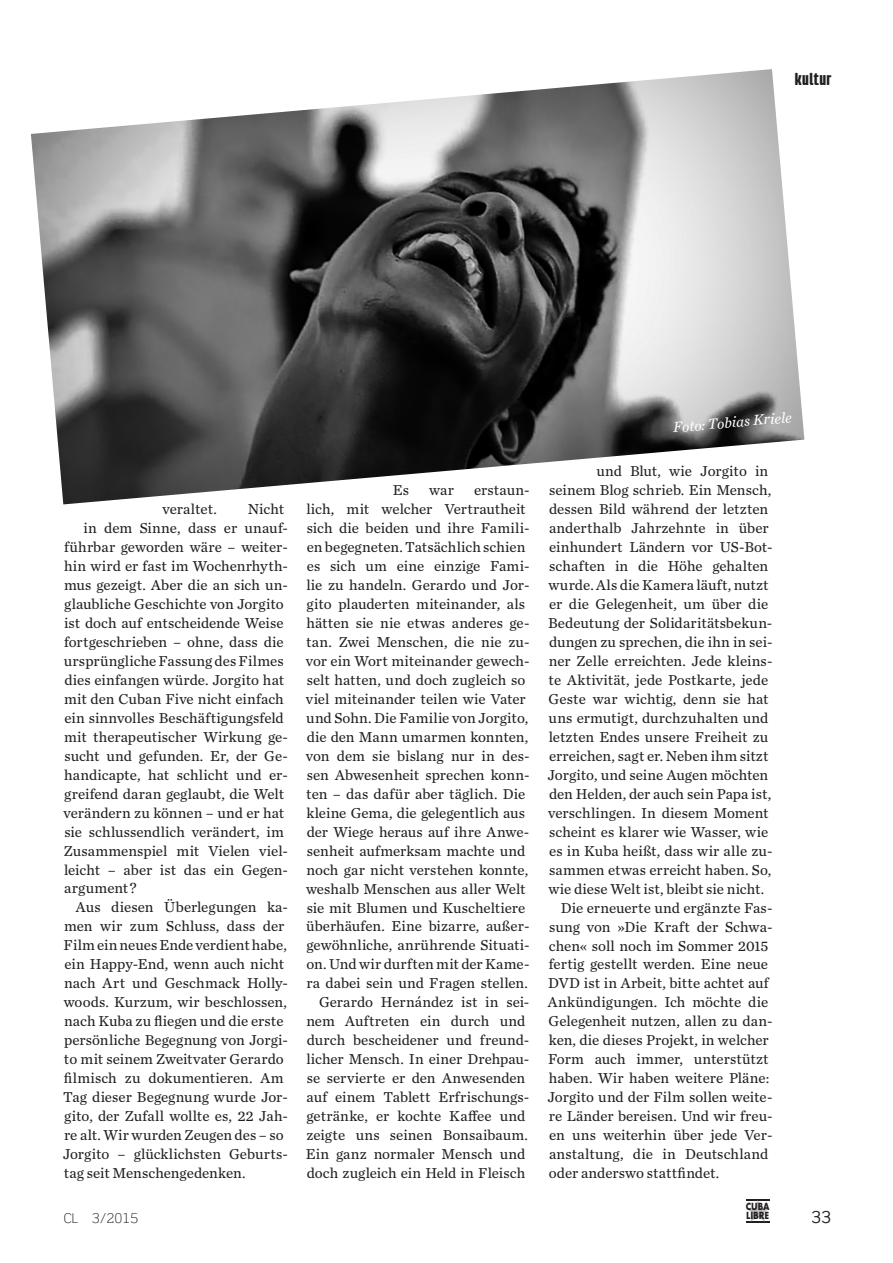
<style>
.page{position:relative;width:893px;height:1263px;background:#fff}
.page>*{position:absolute;margin:0;border:0;box-sizing:border-box;transform-origin:0 0}
.t1{font:900 16.5px "Fidel";letter-spacing:.02em;color:#231f20}
.t2{font:16.5px "Scene Pro";color:#231f20}
.t3{font:15px/18.9px "Chronicle Text G2";letter-spacing:.005em;color:#231f20;text-align:right}
.t4{font:italic 15px "Chronicle Text G2";color:#fff}
.t5{font:300 13.5px "Scene Pro";color:#231f20}
.t6{font:700 10.8px/9.8px "Futura";letter-spacing:-.015em;color:#231f20;scale:.84 1}
.t7{font:700 10.8px "Futura";letter-spacing:-.015em;color:#231f20;scale:.86 1}
</style>
<div class="page">
<hr style="left:746px;top:1199px;width:24px;height:2px;background:#231f20">
<svg style="left:746px;top:1200px;width:24px;height:22px"></svg>
<img style="left:31px;top:69px;width:773px;height:435px">
<p class="t1" style="left:795px;top:70px;width:38px">kultur</p>
<p class="t3" style="left:163px;top:499px;width:56px">veraltet.</p>
<p class="t3" style="left:248px;top:499px;width:38px">Nicht</p>
<p class="t3" style="left:84px;top:518px;width:206px">in dem Sinne, dass er unauf-</p>
<p class="t3" style="left:64px;top:537px;width:225px">führbar geworden wäre – weiter-</p>
<p class="t3" style="left:64px;top:556px;width:225px">hin wird er fast im Wochenrhyth-</p>
<p class="t3" style="left:64px;top:575px;width:225px">mus gezeigt. Aber die an sich un-</p>
<p class="t3" style="left:64px;top:594px;width:221px">glaubliche Geschichte von Jorgito</p>
<p class="t3" style="left:64px;top:613px;width:221px">ist doch auf entscheidende Weise</p>
<p class="t3" style="left:64px;top:632px;width:221px">fortgeschrieben – ohne, dass die</p>
<p class="t3" style="left:64px;top:651px;width:221px">ursprüngliche Fassung des Filmes</p>
<p class="t3" style="left:64px;top:670px;width:221px">dies einfangen würde. Jorgito hat</p>
<p class="t3" style="left:64px;top:689px;width:221px">mit den Cuban Five nicht einfach</p>
<p class="t3" style="left:64px;top:707px;width:221px">ein sinnvolles Beschäftigungsfeld</p>
<p class="t3" style="left:64px;top:726px;width:225px">mit therapeutischer Wirkung ge-</p>
<p class="t3" style="left:64px;top:745px;width:225px">sucht und gefunden. Er, der Ge-</p>
<p class="t3" style="left:64px;top:764px;width:225px">handicapte, hat schlicht und er-</p>
<p class="t3" style="left:64px;top:783px;width:221px">greifend daran geglaubt, die Welt</p>
<p class="t3" style="left:64px;top:802px;width:222px">verändern zu können – und er hat</p>
<p class="t3" style="left:64px;top:821px;width:221px">sie schlussendlich verändert, im</p>
<p class="t3" style="left:64px;top:840px;width:226px">Zusammenspiel mit Vielen viel-</p>
<p class="t3" style="left:64px;top:859px;width:225px">leicht – aber ist das ein Gegen-</p>
<p class="t3" style="left:64px;top:878px;width:74px">argument?</p>
<p class="t3" style="left:76px;top:897px;width:214px">Aus diesen Überlegungen ka-</p>
<p class="t3" style="left:64px;top:916px;width:222px">men wir zum Schluss, dass der</p>
<p class="t3" style="left:63px;top:935px;width:225px">Film ein neues Ende verdient habe,</p>
<p class="t3" style="left:64px;top:954px;width:221px">ein Happy-End, wenn auch nicht</p>
<p class="t3" style="left:64px;top:973px;width:225px">nach Art und Geschmack Holly-</p>
<p class="t3" style="left:64px;top:992px;width:225px">woods. Kurzum, wir beschlossen,</p>
<p class="t3" style="left:64px;top:1011px;width:221px">nach Kuba zu fliegen und die erste</p>
<p class="t3" style="left:64px;top:1030px;width:225px">persönliche Begegnung von Jorgi-</p>
<p class="t3" style="left:64px;top:1049px;width:221px">to mit seinem Zweitvater Gerardo</p>
<p class="t3" style="left:64px;top:1068px;width:221px">filmisch zu dokumentieren. Am</p>
<p class="t3" style="left:63px;top:1087px;width:226px">Tag dieser Begegnung wurde Jor-</p>
<p class="t3" style="left:64px;top:1106px;width:225px">gito, der Zufall wollte es, 22 Jah-</p>
<p class="t3" style="left:64px;top:1125px;width:221px">re alt. Wir wurden Zeugen des – so</p>
<p class="t3" style="left:63px;top:1144px;width:227px">Jorgito – glücklichsten Geburts-</p>
<p class="t3" style="left:64px;top:1163px;width:183px">tag seit Menschengedenken.</p>
<p class="t3" style="left:393px;top:480px;width:18px">Es</p>
<p class="t3" style="left:429px;top:480px;width:26px">war</p>
<p class="t3" style="left:306px;top:480px;width:225px">erstaun-<br>lich, mit welcher Vertrautheit sich die beiden und ihre Famili&shy;en begegneten. Tatsächlich schien es sich um eine einzige Fami&shy;lie zu handeln. Gerardo und Jor&shy;gito plauderten miteinander, als hätten sie nie etwas anderes ge&shy;tan. Zwei Menschen, die nie zu&shy;vor ein Wort miteinander gewech&shy;selt hatten, und doch zugleich so viel miteinander teilen wie Vater und Sohn. Die Familie von Jorgito, die den Mann umarmen konnten, von dem sie bislang nur in des&shy;sen Abwesenheit sprechen konn&shy;ten – das dafür aber täglich. Die kleine Gema, die gelegentlich aus der Wiege heraus auf ihre Anwe&shy;senheit aufmerksam machte und noch gar nicht verstehen konnte, weshalb Menschen aus aller Welt sie mit Blumen und Kuscheltiere überhäufen. Eine bizarre, außer&shy;gewöhnliche, anrührende Situati&shy;on. Und wir durften mit der Kame&shy;ra dabei sein und Fragen stellen.<br>Gerardo Hernández ist in sei&shy;nem Auftreten ein durch und durch bescheidener und freund&shy;licher Mensch. In einer Drehpau&shy;se servierte er den Anwesenden auf einem Tablett Erfrischungs&shy;getränke, er kochte Kaffee und zeigte uns seinen Bonsaibaum.<br>Ein ganz normaler Mensch und doch zugleich ein Held in Fleisch</p>
<p class="t4" style="left:672px;top:416px;width:120px;rotate:-5deg">Foto: Tobias Kriele</p>
<p class="t3" style="left:596px;top:461px;width:173px">und Blut, wie Jorgito in</p>
<p class="t3" style="left:549px;top:480px;width:224px">seinem Blog schrieb. Ein Mensch,</p>
<p class="t3" style="left:549px;top:499px;width:221px">dessen Bild während der letzten</p>
<p class="t3" style="left:549px;top:518px;width:221px">anderthalb Jahrzehnte in über</p>
<p class="t3" style="left:549px;top:537px;width:225px">einhundert Ländern vor US-Bot-</p>
<p class="t3" style="left:549px;top:556px;width:221px">schaften in die Höhe gehalten</p>
<p class="t3" style="left:548px;top:575px;width:222px">wurde. Als die Kamera läuft, nutzt</p>
<p class="t3" style="left:549px;top:594px;width:221px">er die Gelegenheit, um über die</p>
<p class="t3" style="left:548px;top:613px;width:226px">Bedeutung der Solidaritätsbekun-</p>
<p class="t3" style="left:549px;top:632px;width:225px">dungen zu sprechen, die ihn in sei-</p>
<p class="t3" style="left:549px;top:651px;width:225px">ner Zelle erreichten. Jede kleins-</p>
<p class="t3" style="left:549px;top:670px;width:221px">te Aktivität, jede Postkarte, jede</p>
<p class="t3" style="left:549px;top:689px;width:221px">Geste war wichtig, denn sie hat</p>
<p class="t3" style="left:549px;top:708px;width:221px">uns ermutigt, durchzuhalten und</p>
<p class="t3" style="left:549px;top:727px;width:221px">letzten Endes unsere Freiheit zu</p>
<p class="t3" style="left:549px;top:746px;width:221px">erreichen, sagt er. Neben ihm sitzt</p>
<p class="t3" style="left:547px;top:764px;width:222px">Jorgito, und seine Augen möchten</p>
<p class="t3" style="left:549px;top:783px;width:224px">den Helden, der auch sein Papa ist,</p>
<p class="t3" style="left:548px;top:802px;width:222px">verschlingen. In diesem Moment</p>
<p class="t3" style="left:549px;top:821px;width:221px">scheint es klarer wie Wasser, wie</p>
<p class="t3" style="left:549px;top:840px;width:225px">es in Kuba heißt, dass wir alle zu-</p>
<p class="t3" style="left:549px;top:859px;width:224px">sammen etwas erreicht haben. So,</p>
<p class="t3" style="left:548px;top:878px;width:217px">wie diese Welt ist, bleibt sie nicht.</p>
<p class="t3" style="left:561px;top:897px;width:213px">Die erneuerte und ergänzte Fas-</p>
<p class="t3" style="left:549px;top:916px;width:225px">sung von »Die Kraft der Schwa-</p>
<p class="t3" style="left:549px;top:935px;width:221px">chen« soll noch im Sommer 2015</p>
<p class="t3" style="left:549px;top:954px;width:221px">fertig gestellt werden. Eine neue</p>
<p class="t3" style="left:548px;top:973px;width:222px">DVD ist in Arbeit, bitte achtet auf</p>
<p class="t3" style="left:548px;top:992px;width:222px">Ankündigungen. Ich möchte die</p>
<p class="t3" style="left:549px;top:1011px;width:225px">Gelegenheit nutzen, allen zu dan-</p>
<p class="t3" style="left:549px;top:1030px;width:221px">ken, die dieses Projekt, in welcher</p>
<p class="t3" style="left:548px;top:1049px;width:222px">Form auch immer, unterstützt</p>
<p class="t3" style="left:549px;top:1068px;width:222px">haben. Wir haben weitere Pläne:</p>
<p class="t3" style="left:547px;top:1087px;width:226px">Jorgito und der Film sollen weite-</p>
<p class="t3" style="left:549px;top:1106px;width:225px">re Länder bereisen. Und wir freu-</p>
<p class="t3" style="left:549px;top:1125px;width:225px">en uns weiterhin über jede Ver-</p>
<p class="t3" style="left:549px;top:1144px;width:221px">anstaltung, die in Deutschland</p>
<p class="t3" style="left:549px;top:1163px;width:172px">oder anderswo stattfindet.</p>
<p class="t6" style="left:716px;top:1145px;width:30px">CUBA<br>LIBRE</p>
<p class="t6" style="left:746px;top:1201px;width:30px">CUBA</p>
<p class="t5" style="left:64px;top:1209px;width:76px">CL 3/2015</p>
<p class="t7" style="left:746px;top:1209px;width:28px">LIBRE</p>
<p class="t2" style="left:811px;top:1206px;width:22px">33</p>
</div>
